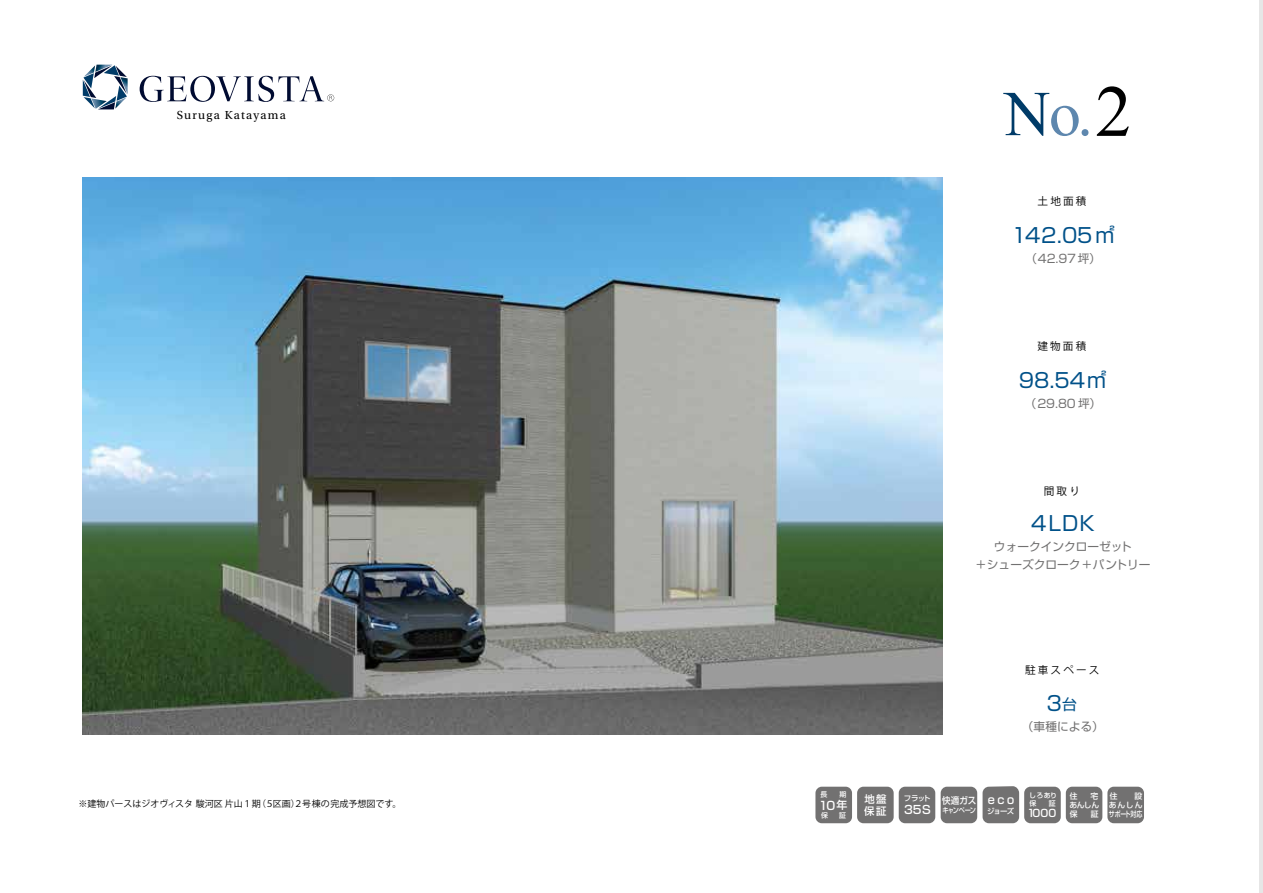
<style>
.page{position:relative;width:1263px;height:893px;background:#fff}
.page>*{position:absolute;margin:0;border:0;box-sizing:border-box;transform-origin:0 0}
.t1{font:63.9px "Times New Roman";color:#5e87ae}
.t2{font:20.25px "Shin Go Pro";letter-spacing:.02em;color:#005189}
.t3{font:12.3px "Utopia Std";letter-spacing:.1em;color:#000}
.t4{font:11.7px/18px "Shin Go Pro";color:#727171;text-align:center}
.t5{font:500 11.7px "Shin Go Pro";color:#fff}
.t6{font:500 11.55px "Shin Go Pro";color:#fff}
.t7{font:500 11.25px "Shin Go Pro";color:#fff}
.t8{font:10.65px "Koz Go Pr 6 N";letter-spacing:.2em;color:#000}
.t9{font:500 10.35px/12px "Shin Go Pro";letter-spacing:.015em;color:#fff}
.t10{font:500 9.45px "Shin Go Pro";color:#fff;scale:.91 1}
.t11{font:9px "Koz Go Pr 6 N";color:#000}
.t12{font:500 7.8px/9.3px "Shin Go Pro";letter-spacing:-.025em;color:#fff}
.t13{font:500 7.35px "Shin Go Pro";letter-spacing:-.105em;color:#fff}
.t14{font:500 7.35px "Shin Go Pro";letter-spacing:-.105em;color:#fff;scale:.83 1}
.t15{font:500 6.9px/8.2px "Shin Go Pro";color:#fff}
.s1{color:#003b68}
.s2{font-size:73.2px;color:#000}
.s3{font-size:14.85px}
.s4{font-size:10.95px}
</style>
<div class="page">
<hr style="left:1259px;top:0;width:4px;height:893px;background:#e6e6e6">
<div style="left:815px;top:787px;width:37px;height:36px;background:#727171;border-radius:6px"></div>
<div style="left:857px;top:787px;width:37px;height:36px;background:#727171;border-radius:6px"></div>
<div style="left:899px;top:787px;width:36px;height:36px;background:#727171;border-radius:6px"></div>
<div style="left:941px;top:787px;width:36px;height:36px;background:#727171;border-radius:6px"></div>
<svg style="left:982px;top:786px;width:37px;height:37px"></svg>
<div style="left:1024px;top:787px;width:37px;height:36px;background:#727171;border-radius:6px"></div>
<div style="left:1066px;top:787px;width:36px;height:36px;background:#727171;border-radius:6px"></div>
<div style="left:1107px;top:787px;width:37px;height:36px;background:#727171;border-radius:6px"></div>
<svg style="left:83px;top:65px;width:45px;height:44px"></svg>
<svg style="left:140px;top:76px;width:194px;height:26px"></svg>
<img style="left:82px;top:178px;width:860px;height:556px">
<p class="t3" style="left:177px;top:109px;width:111px">Suruga Katayama</p>
<p class="t11" style="left:78px;top:798px;width:324px">※建物パースはジオヴィスタ駿河区 片山１期（５区画）２号棟の完成予想図です。</p>
<h1 class="t1" style="left:1004px;top:69px;width:129px"><span class="s1">N</span>o.<span class="s2">2</span></h1>
<p class="t8" style="left:1037px;top:195px;width:50px">土地面積</p>
<h2 class="t2" style="left:1011px;top:219px;width:105px">142.05㎡</h2>
<p class="t4" style="left:1025px;top:248px;width:77px">（42.97坪）</p>
<p class="t8" style="left:1037px;top:340px;width:50px">建物面積</p>
<h2 class="t2" style="left:1019px;top:364px;width:90px">98.54㎡</h2>
<p class="t4" style="left:1025px;top:393px;width:78px">（29.80 坪）</p>
<p class="t8" style="left:1044px;top:485px;width:38px">間取り</p>
<h2 class="t2" style="left:1031px;top:507px;width:65px">4LDK</h2>
<p class="t4" style="left:975px;top:536px;width:177px">ウォークインクローゼット<br>＋シューズクローク +パントリー</p>
<p class="t8" style="left:1025px;top:664px;width:76px">駐車スペース</p>
<h2 class="t2" style="left:1044px;top:687px;width:35px">３<span class="s3">台</span></h2>
<p class="t4" style="left:1022px;top:716px;width:83px">（車種による）</p>
<p class="t15" style="left:820px;top:790px;width:8px">長</p>
<p class="t15" style="left:839px;top:790px;width:8px">期</p>
<p class="t5" style="left:819px;top:795px;width:30px">10<span class="s4">年</span></p>
<p class="t15" style="left:821px;top:810px;width:8px">保</p>
<p class="t15" style="left:839px;top:810px;width:8px">証</p>
<p class="t9" style="left:864px;top:792px;width:24px">地盤保証</p>
<p class="t13" style="left:904px;top:792px;width:28px">フラット</p>
<p class="t6" style="left:904px;top:800px;width:28px">35S</p>
<p class="t10" style="left:942px;top:793px;width:39px">快適ガス</p>
<p class="t14" style="left:942px;top:804px;width:42px">キャンペーン</p>
<p class="t7" style="left:988px;top:790px;width:28px">eco</p>
<p class="t13" style="left:987px;top:805px;width:28px">ジョーズ</p>
<p class="t15" style="left:1029px;top:790px;width:29px">しろあり保　 証</p>
<p class="t9" style="left:1027px;top:806px;width:31px">1000</p>
<p class="t12" style="left:1070px;top:790px;width:9px">住</p>
<p class="t12" style="left:1069px;top:790px;width:31px;text-indent:21px">宅あんしん保　証</p>
<p class="t12" style="left:1110px;top:790px;width:9px">住</p>
<p class="t12" style="left:1109px;top:790px;width:35px;text-align:justify;text-indent:26px">設あんしんサポート対応</p>
</div>
